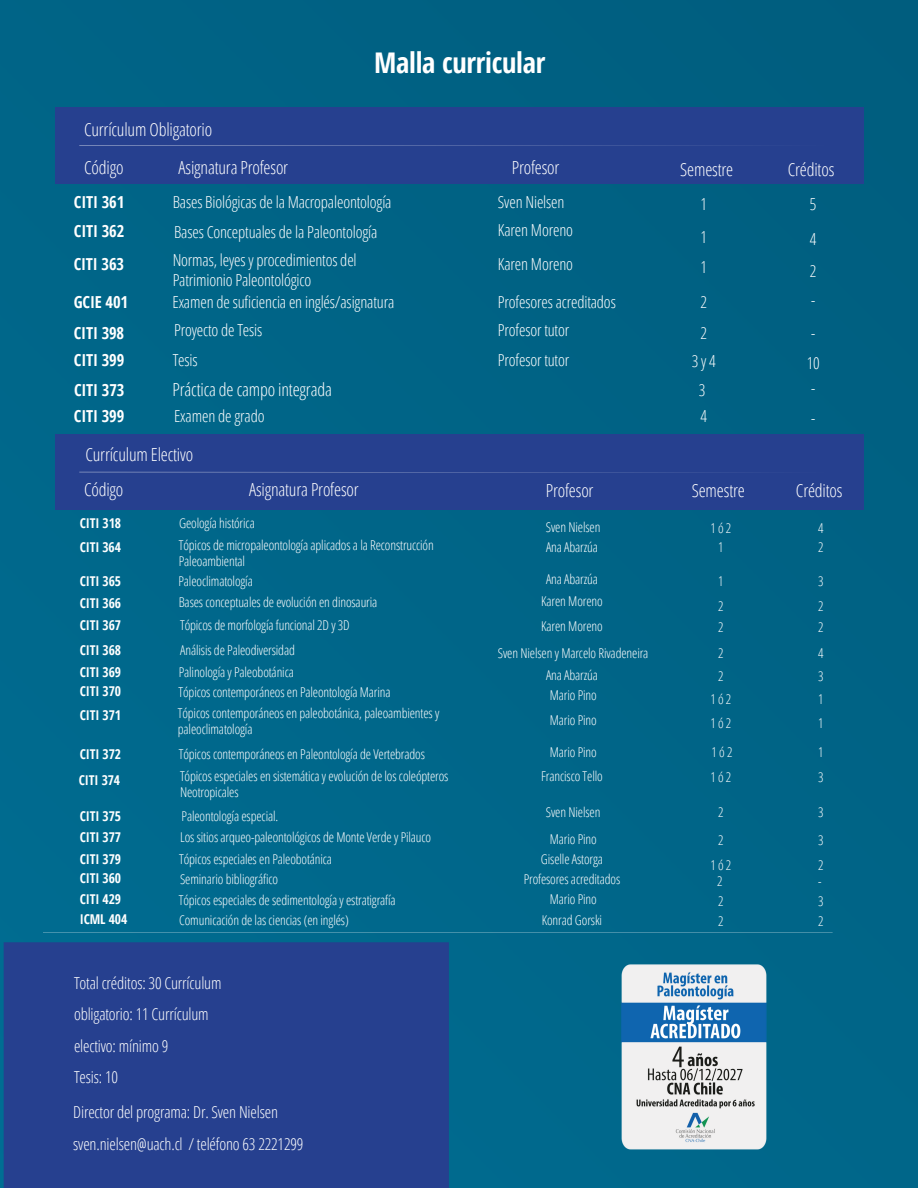
<style>
.page{position:relative;width:918px;height:1188px;background:#fff}
.page>*{position:absolute;margin:0;border:0;box-sizing:border-box;transform-origin:0 0}
.t1{font:700 28.5px "Open Sans Condensed";letter-spacing:-.01em;color:#fff}
.t2{font:300 18px "Open Sans Condensed";letter-spacing:-.01em;color:#fff}
.t3{font:300 16.5px/31.5px "Open Sans Condensed";letter-spacing:-.01em;color:#fff}
.t4{font:700 16.5px "Open Sans Condensed";letter-spacing:-.01em;color:#fff}
.t5{font:300 13.5px/15.8px "Open Sans Condensed";letter-spacing:-.01em;color:#fff}
.t6{font:700 13.5px "Open Sans Condensed";letter-spacing:-.01em;color:#fff}
</style>
<div class="page">
<img style="left:0;top:0;width:918px;height:1188px">
<svg style="left:43px;top:932px;width:790px;height:1px"></svg>
<div style="left:56px;top:434px;width:808px;height:76px;background:#26408f"></div>
<hr style="left:79px;top:472px;width:760px;height:1px;background:#fff">
<div style="left:56px;top:108px;width:808px;height:75px;background:#26408f"></div>
<hr style="left:79px;top:145px;width:760px;height:1px;background:#fff">
<img style="left:616px;top:960px;width:156px;height:194px">
<h3 class="t2" style="left:84px;top:116px;width:130px">Currículum Obligatorio</h3>
<h3 class="t1" style="left:374px;top:42px;width:173px">Malla curricular</h3>
<h1 class="t2" style="left:84px;top:155px;width:41px">Código</h1>
<h3 class="t4" style="left:74px;top:190px;width:52px">CITI 361</h3>
<h3 class="t4" style="left:74px;top:219px;width:52px">CITI 362</h3>
<h3 class="t4" style="left:74px;top:252px;width:52px">CITI 363</h3>
<p class="t2" style="left:179px;top:155px;width:111px">Asignatura Profesor</p>
<h3 class="t3" style="left:173px;top:186px;width:220px">Bases Biológicas de la Macropaleontología</h3>
<h2 class="t3" style="left:174px;top:216px;width:205px">Bases Conceptuales de la Paleontología</h2>
<h2 class="t3" style="left:173px;top:250px;width:186px;line-height:19.2px">Normas, leyes y procedimientos del<br>Patrimionio Paleontológico</h2>
<h3 class="t2" style="left:512px;top:155px;width:49px">Profesor</h3>
<p class="t3" style="left:498px;top:186px;width:68px">Sven Nielsen</p>
<p class="t3" style="left:498px;top:214px;width:77px">Karen Moreno</p>
<h2 class="t3" style="left:498px;top:248px;width:77px">Karen Moreno</h2>
<p class="t4" style="left:74px;top:290px;width:56px">GCIE 401</p>
<h3 class="t3" style="left:173px;top:286px;width:223px">Examen de suficiencia en inglés/asignatura</h3>
<h2 class="t3" style="left:498px;top:286px;width:119px">Profesores acreditados</h2>
<p class="t4" style="left:74px;top:321px;width:52px">CITI 398</p>
<h3 class="t3" style="left:174px;top:314px;width:90px">Proyecto de Tesis</h3>
<h3 class="t3" style="left:498px;top:314px;width:73px">Profesor tutor</h3>
<h3 class="t4" style="left:74px;top:348px;width:52px">CITI 399</h3>
<h3 class="t3" style="left:173px;top:344px;width:27px">Tesis</h3>
<p class="t4" style="left:74px;top:379px;width:52px">CITI 373</p>
<h2 class="t2" style="left:173px;top:377px;width:161px">Práctica de campo integrada</h2>
<h3 class="t4" style="left:74px;top:405px;width:52px">CITI 399</h3>
<h3 class="t3" style="left:174px;top:400px;width:92px">Examen de grado</h3>
<h3 class="t2" style="left:85px;top:441px;width:109px">Currículum Electivo</h3>
<h3 class="t3" style="left:498px;top:344px;width:73px">Profesor tutor</h3>
<h2 class="t2" style="left:84px;top:477px;width:41px">Código</h2>
<h4 class="t2" style="left:249px;top:477px;width:111px">Asignatura Profesor</h4>
<p class="t2" style="left:546px;top:477px;width:49px">Profesor</p>
<h3 class="t2" style="left:680px;top:156px;width:55px">Semestre</h3>
<p class="t3" style="left:700px;top:188px;width:8px">1</p>
<p class="t3" style="left:700px;top:221px;width:8px">1</p>
<p class="t3" style="left:700px;top:251px;width:8px">1</p>
<p class="t3" style="left:700px;top:286px;width:8px">2</p>
<p class="t3" style="left:700px;top:317px;width:8px">2</p>
<h2 class="t2" style="left:788px;top:156px;width:48px">Créditos</h2>
<p class="t3" style="left:810px;top:188px;width:8px">5</p>
<p class="t3" style="left:810px;top:223px;width:8px">4</p>
<p class="t3" style="left:810px;top:255px;width:8px">2</p>
<h3 class="t3" style="left:811px;top:284px;width:6px">-</h3>
<h3 class="t3" style="left:811px;top:317px;width:6px">-</h3>
<h2 class="t3" style="left:692px;top:345px;width:25px">3y4</h2>
<h3 class="t3" style="left:807px;top:347px;width:15px">10</h3>
<h3 class="t3" style="left:699px;top:374px;width:8px">3</h3>
<h3 class="t3" style="left:700px;top:400px;width:8px">4</h3>
<h3 class="t2" style="left:692px;top:477px;width:55px">Semestre</h3>
<h3 class="t3" style="left:811px;top:372px;width:6px">-</h3>
<h3 class="t3" style="left:811px;top:401px;width:6px">-</h3>
<h3 class="t2" style="left:796px;top:477px;width:48px">Créditos</h3>
<p class="t6" style="left:80px;top:513px;width:43px">CITI 318</p>
<p class="t5" style="left:179px;top:514px;width:77px">Geología histórica</p>
<p class="t5" style="left:546px;top:519px;width:56px">Sven Nielsen</p>
<h4 class="t5" style="left:179px;top:537px;width:256px">Tópicos de micropaleontología aplicados a la Reconstrucción<br>Paleoambiental</h4>
<p class="t6" style="left:80px;top:572px;width:43px">CITI 365</p>
<p class="t5" style="left:179px;top:573px;width:76px">Paleoclimatología</p>
<p class="t5" style="left:546px;top:571px;width:54px">Ana Abarzúa</p>
<p class="t5" style="left:710px;top:520px;width:22px">1ó2</p>
<p class="t5" style="left:718px;top:539px;width:7px">1</p>
<h4 class="t5" style="left:718px;top:573px;width:7px">1</h4>
<p class="t5" style="left:718px;top:598px;width:7px">2</p>
<p class="t5" style="left:718px;top:619px;width:7px">2</p>
<p class="t5" style="left:718px;top:644px;width:7px">2</p>
<p class="t5" style="left:718px;top:667px;width:7px">2</p>
<h4 class="t5" style="left:710px;top:691px;width:22px">1ó2</h4>
<p class="t5" style="left:710px;top:715px;width:22px">1ó2</p>
<h4 class="t5" style="left:712px;top:743px;width:22px">1ó2</h4>
<p class="t5" style="left:710px;top:769px;width:22px">1ó2</p>
<p class="t5" style="left:718px;top:803px;width:7px">2</p>
<p class="t5" style="left:718px;top:832px;width:7px">2</p>
<p class="t5" style="left:710px;top:857px;width:22px">1ó2</p>
<p class="t5" style="left:717px;top:872px;width:7px">2</p>
<p class="t5" style="left:718px;top:893px;width:7px">2</p>
<p class="t5" style="left:718px;top:913px;width:7px">2</p>
<p class="t5" style="left:818px;top:520px;width:7px">4</p>
<p class="t5" style="left:818px;top:539px;width:7px">2</p>
<p class="t5" style="left:818px;top:573px;width:7px">3</p>
<p class="t5" style="left:818px;top:598px;width:7px">2</p>
<p class="t5" style="left:818px;top:619px;width:7px">2</p>
<p class="t5" style="left:818px;top:644px;width:7px">4</p>
<p class="t5" style="left:818px;top:667px;width:7px">3</p>
<h4 class="t5" style="left:818px;top:691px;width:7px">1</h4>
<p class="t5" style="left:818px;top:715px;width:7px">1</p>
<p class="t5" style="left:818px;top:743px;width:7px">1</p>
<p class="t5" style="left:546px;top:539px;width:54px">Ana Abarzúa</p>
<h3 class="t6" style="left:80px;top:538px;width:43px">CITI 364</h3>
<h4 class="t5" style="left:179px;top:594px;width:200px">Bases conceptuales de evolución en dinosauria</h4>
<p class="t5" style="left:541px;top:593px;width:63px">Karen Moreno</p>
<h4 class="t6" style="left:80px;top:594px;width:43px">CITI 366</h4>
<p class="t6" style="left:80px;top:616px;width:43px">CITI 367</p>
<p class="t5" style="left:180px;top:617px;width:171px">Tópicos de morfología funcional 2D y 3D</p>
<p class="t5" style="left:541px;top:618px;width:63px">Karen Moreno</p>
<p class="t6" style="left:80px;top:640px;width:43px">CITI 368</p>
<h4 class="t5" style="left:180px;top:642px;width:116px">Análisis de Paleodiversidad</h4>
<h4 class="t5" style="left:498px;top:644px;width:152px">Sven Nielsen y Marcelo Rivadeneira</h4>
<p class="t5" style="left:179px;top:664px;width:117px">Palinología y Paleobotánica</p>
<p class="t5" style="left:546px;top:667px;width:54px">Ana Abarzúa</p>
<p class="t5" style="left:179px;top:684px;width:214px">Tópicos contemporáneos en Paleontología Marina</p>
<p class="t5" style="left:178px;top:705px;width:263px">Tópicos contemporáneos en paleobotánica, paleoambientes y paleoclimatología</p>
<p class="t5" style="left:179px;top:746px;width:248px">Tópicos contemporáneos en Paleontología de Vertebrados</p>
<p class="t5" style="left:180px;top:768px;width:270px">Tópicos especiales en sistemática y evolución de los coleópteros<br>Neotropicales</p>
<p class="t5" style="left:182px;top:807px;width:98px">Paleontología especial.</p>
<h4 class="t5" style="left:546px;top:804px;width:56px">Sven Nielsen</h4>
<p class="t6" style="left:80px;top:827px;width:43px">CITI 377</p>
<p class="t5" style="left:180px;top:829px;width:252px">Los sitios arqueo-paleontológicos de Monte Verde y Pilauco</p>
<p class="t6" style="left:80px;top:663px;width:43px">CITI 369</p>
<p class="t6" style="left:80px;top:682px;width:43px">CITI 370</p>
<p class="t6" style="left:80px;top:706px;width:43px">CITI 371</p>
<p class="t6" style="left:80px;top:744px;width:43px">CITI 372</p>
<h4 class="t6" style="left:79px;top:770px;width:43px">CITI 374</h4>
<p class="t6" style="left:80px;top:806px;width:43px">CITI 375</p>
<p class="t6" style="left:80px;top:850px;width:43px">CITI 379</p>
<p class="t6" style="left:80px;top:889px;width:43px">CITI 429</p>
<p class="t6" style="left:80px;top:909px;width:49px">ICML 404</p>
<p class="t5" style="left:550px;top:687px;width:48px">Mario Pino</p>
<p class="t5" style="left:550px;top:712px;width:48px">Mario Pino</p>
<h4 class="t5" style="left:550px;top:743px;width:48px">Mario Pino</h4>
<p class="t5" style="left:541px;top:768px;width:63px">Francisco Tello</p>
<p class="t5" style="left:818px;top:769px;width:7px">3</p>
<h4 class="t5" style="left:818px;top:803px;width:7px">3</h4>
<p class="t5" style="left:818px;top:832px;width:7px">3</p>
<h4 class="t5" style="left:550px;top:831px;width:48px">Mario Pino</h4>
<p class="t5" style="left:179px;top:851px;width:154px">Tópicos especiales en Paleobotánica</p>
<p class="t5" style="left:541px;top:851px;width:64px">Giselle Astorga</p>
<p class="t5" style="left:818px;top:857px;width:7px">2</p>
<h4 class="t5" style="left:818px;top:872px;width:5px">-</h4>
<p class="t5" style="left:818px;top:893px;width:7px">3</p>
<p class="t5" style="left:818px;top:913px;width:7px">2</p>
<h4 class="t6" style="left:80px;top:869px;width:43px">CITI 360</h4>
<p class="t5" style="left:524px;top:871px;width:98px">Profesores acreditados</p>
<p class="t5" style="left:179px;top:892px;width:218px">Tópicos especiales de sedimentología y estratigrafía</p>
<p class="t5" style="left:179px;top:911px;width:171px">Comunicación de las ciencias (en inglés)</p>
<p class="t5" style="left:180px;top:871px;width:100px">Seminario bibliográfico</p>
<p class="t5" style="left:550px;top:890px;width:48px">Mario Pino</p>
<p class="t5" style="left:542px;top:911px;width:62px">Konrad Gorski</p>
<h3 class="t3" style="left:74px;top:966px;width:149px">Total créditos: 30 Currículum obligatorio: 11 Currículum electivo: mínimo 9<br>Tesis: 10</h3>
<h3 class="t3" style="left:73px;top:1096px;width:232px">Director del programa: Dr. Sven Nielsen sven.nielsen@uach.cl / teléfono 63 2221299</h3>
</div>
